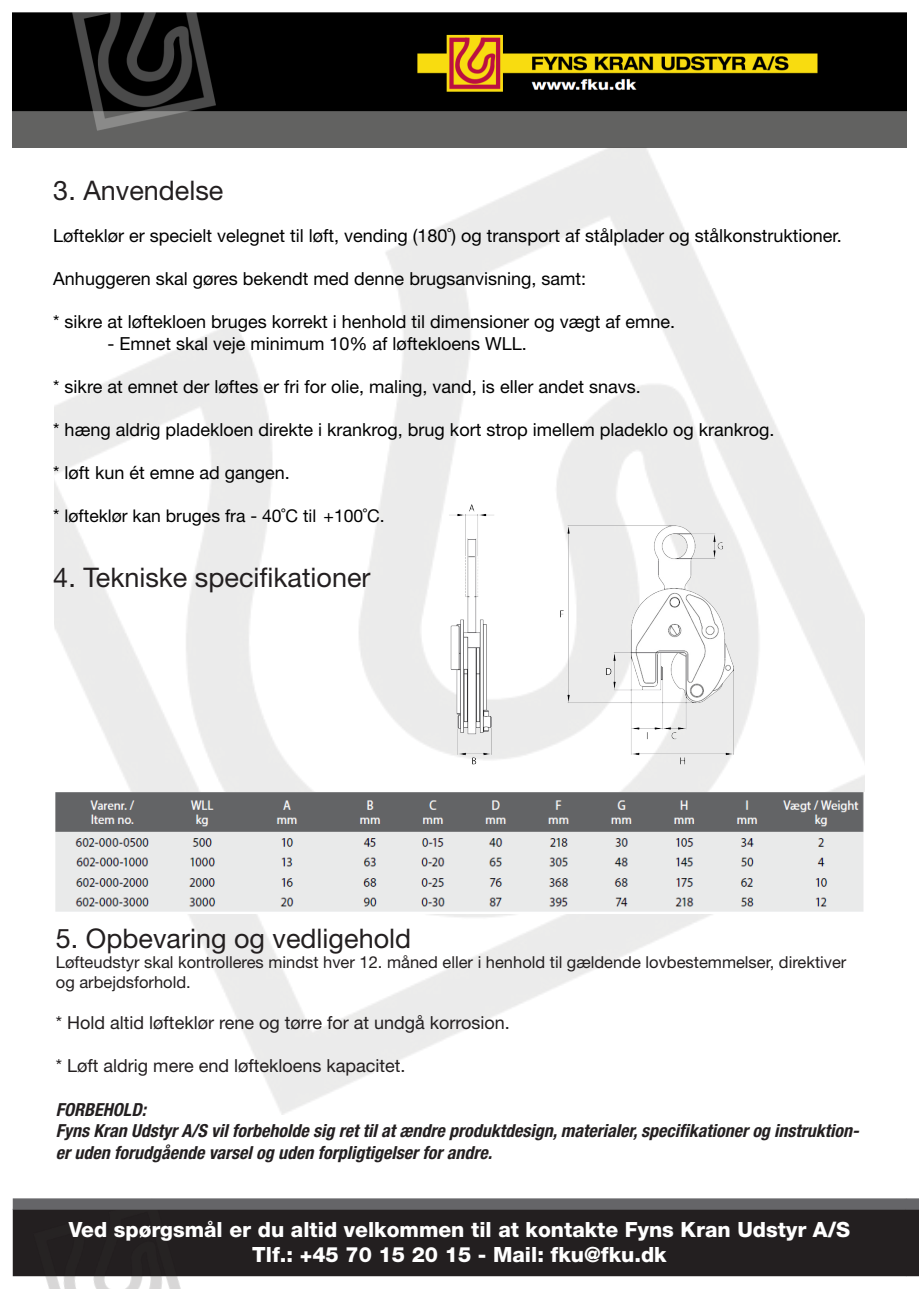
<style>
.page{position:relative;width:919px;height:1289px;background:#fff}
.page>*{position:absolute;margin:0;border:0;box-sizing:border-box;transform-origin:0 0}
.t1{font:27px "Helvetica Neue LT Std";color:#231f20}
.t2{font:800 21px/25.2px "Helvetica Neue LT Std";color:#fff;text-align:center}
.t3{font:18px "Helvetica Neue LT Std";color:#000}
.t4{font:italic 700 condensed 18px/21.6px "Helvetica Neue LT Std";color:#231f20}
.t5{font:18px "Helvetica Neue LT Std";color:#231f20}
.t6{font:17.55px "Helvetica Neue LT Std";color:#000}
.t7{font:16.5px/19.8px "Helvetica Neue LT Std";color:#231f20}
.s1{font-size:18px}
</style>
<div class="page">
<img style="left:13px;top:13px;width:893px;height:134px">
<div style="left:14px;top:1209px;width:891px;height:66px;background:#231f20"></div>
<div style="left:13px;top:1208px;width:893px;height:68px;border:2px solid #231f20"></div>
<img style="left:15px;top:1209px;width:193px;height:79px">
<div style="left:13px;top:1198px;width:893px;height:11px;background:#656568;border:2px solid #656568"></div>
<svg style="left:905px;top:1198px;width:13px;height:78px"></svg>
<img style="left:421px;top:488px;width:343px;height:289px">
<img style="left:55px;top:792px;width:809px;height:120px">
<p class="t1" style="left:53px;top:174px;width:172px">3. Anvendelse</p>
<p class="t3" style="left:53px;top:224px;width:790px">Løfteklør er specielt velegnet til løft, vending (180˚) og transport af stålplader og stålkonstruktioner.</p>
<p class="t3" style="left:53px;top:267px;width:534px">Anhuggeren skal gøres bekendt med denne brugsanvisning, samt:</p>
<p class="t3" style="left:53px;top:311px;width:623px">* sikre at løftekloen bruges korrekt i henhold til dimensioner og vægt af emne.</p>
<p class="t3" style="left:107px;top:332px;width:421px">- Emnet skal veje minimum 10% af løftekloens WLL.</p>
<p class="t3" style="left:53px;top:375px;width:589px">* sikre at emnet der løftes er fri for olie, maling, vand, is eller andet snavs.</p>
<p class="t3" style="left:53px;top:419px;width:722px">* hæng aldrig pladekloen direkte i krankrog, brug kort strop imellem pladeklo og krankrog.</p>
<p class="t3" style="left:53px;top:462px;width:238px">* løft kun ét emne ad gangen.</p>
<p class="t6" style="left:53px;top:505px;width:333px"><span class="s1">*</span> løfteklør kan bruges fra - 40˚C til +100˚C.</p>
<p class="t1" style="left:53px;top:561px;width:319px">4. Tekniske specifikationer</p>
<p class="t1" style="left:56px;top:922px;width:357px">5. Opbevaring og vedligehold</p>
<p class="t7" style="left:56px;top:951px;width:792px">Løfteudstyr skal kontrolleres mindst hver 12. måned eller i henhold til gældende lovbestemmelser, direktiver og arbejdsforhold.</p>
<p class="t5" style="left:56px;top:1011px;width:455px">* Hold altid løfteklør rene og tørre for at undgå korrosion.</p>
<p class="t5" style="left:56px;top:1055px;width:351px">* Løft aldrig mere end løftekloens kapacitet.</p>
<p class="t4" style="left:56px;top:1098px;width:92px">FORBEHOLD:</p>
<p class="t4" style="left:56px;top:1120px;width:805px">Fyns Kran Udstyr A/S vil forbeholde sig ret til at ændre produktdesign, materialer, specifikationer og instruktion&shy;er uden forudgående varsel og uden forpligtigelser for andre.</p>
<p class="t2" style="left:69px;top:1216px;width:783px">Ved spørgsmål er du altid velkommen til at kontakte Fyns Kran Udstyr A/S<br>Tlf.: +45 70 15 20 15 - Mail: fku@fku.dk</p>
</div>
